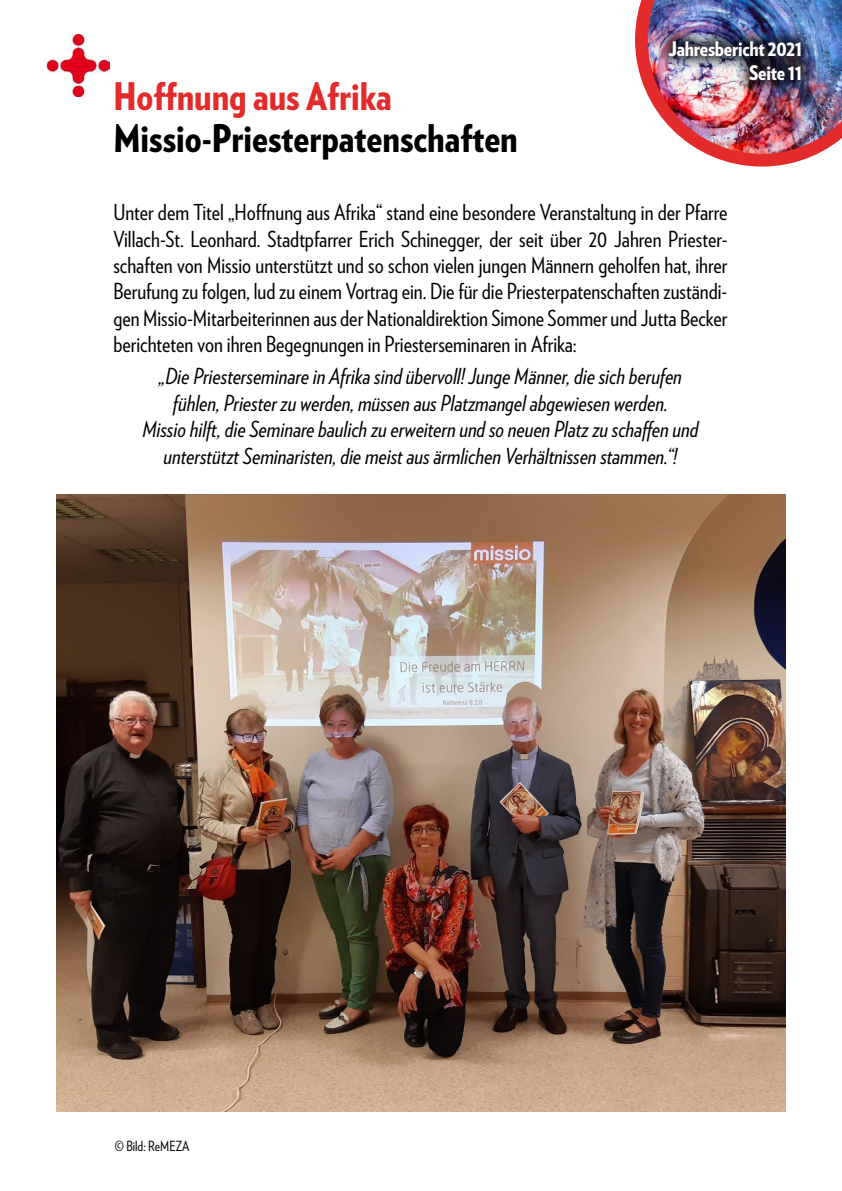
<style>
.page{position:relative;width:842px;height:1191px;background:#fff}
.page>*{position:absolute;margin:0;border:0;box-sizing:border-box;transform-origin:0 0}
.t1{font:900 38px "Verlag Condensed";color:#000}
.t2{font:900 38px "Verlag Condensed";color:#e42b2b}
.t3{font:22px/26.4px "Verlag Condensed";color:#000;text-align:justify}
.t4{font:italic 22px/26.4px "Verlag Condensed";color:#000;text-align:center}
.t5{font:900 20px/24px "Verlag Condensed";letter-spacing:-.01em;color:#fff;text-align:right}
.t6{font:14px "Verlag Condensed";color:#000}
</style>
<div class="page">
<img style="left:57px;top:494px;width:728px;height:617px">
<img style="left:46px;top:34px;width:63px;height:62px">
<img style="left:635px;top:0;width:207px;height:167px">
<h1 class="t2" style="left:113px;top:66px;width:280px">Hoffnung aus Afrika</h1>
<h1 class="t1" style="left:113px;top:108px;width:406px">Missio-Priesterpatenschaften</h1>
<p class="t5" style="left:668px;top:36px;width:135px">Jahresbericht 2021<br>Seite 11</p>
<p class="t3" style="left:113px;top:198px;width:616px">Unter dem Titel „Hoffnung aus Afrika“ stand eine besondere Veranstaltung in der Pfarre Villach-St. Leonhard. Stadtpfarrer Erich Schinegger, der seit über 20 Jahren Priester&shy;schaften von Missio unterstützt und so schon vielen jungen Männern geholfen hat, ihrer Berufung zu folgen, lud zu einem Vortrag ein. Die für die Priesterpatenschaften zuständi&shy;gen Missio-Mitarbeiterinnen aus der Nationaldirektion Simone Sommer und Jutta Becker berichteten von ihren Begegnungen in Priesterseminaren in Afrika:</p>
<p class="t4" style="left:142px;top:362px;width:558px">„Die Priesterseminare in Afrika sind übervoll! Junge Männer, die sich berufen fühlen, Priester zu werden, müssen aus Platzmangel abgewiesen werden.<br>Missio hilft, die Seminare baulich zu erweitern und so neuen Platz zu schaffen und unterstützt Seminaristen, die meist aus ärmlichen Verhältnissen stammen.“!</p>
<p class="t6" style="left:115px;top:1136px;width:76px">© Bild: ReMEZA</p>
</div>
